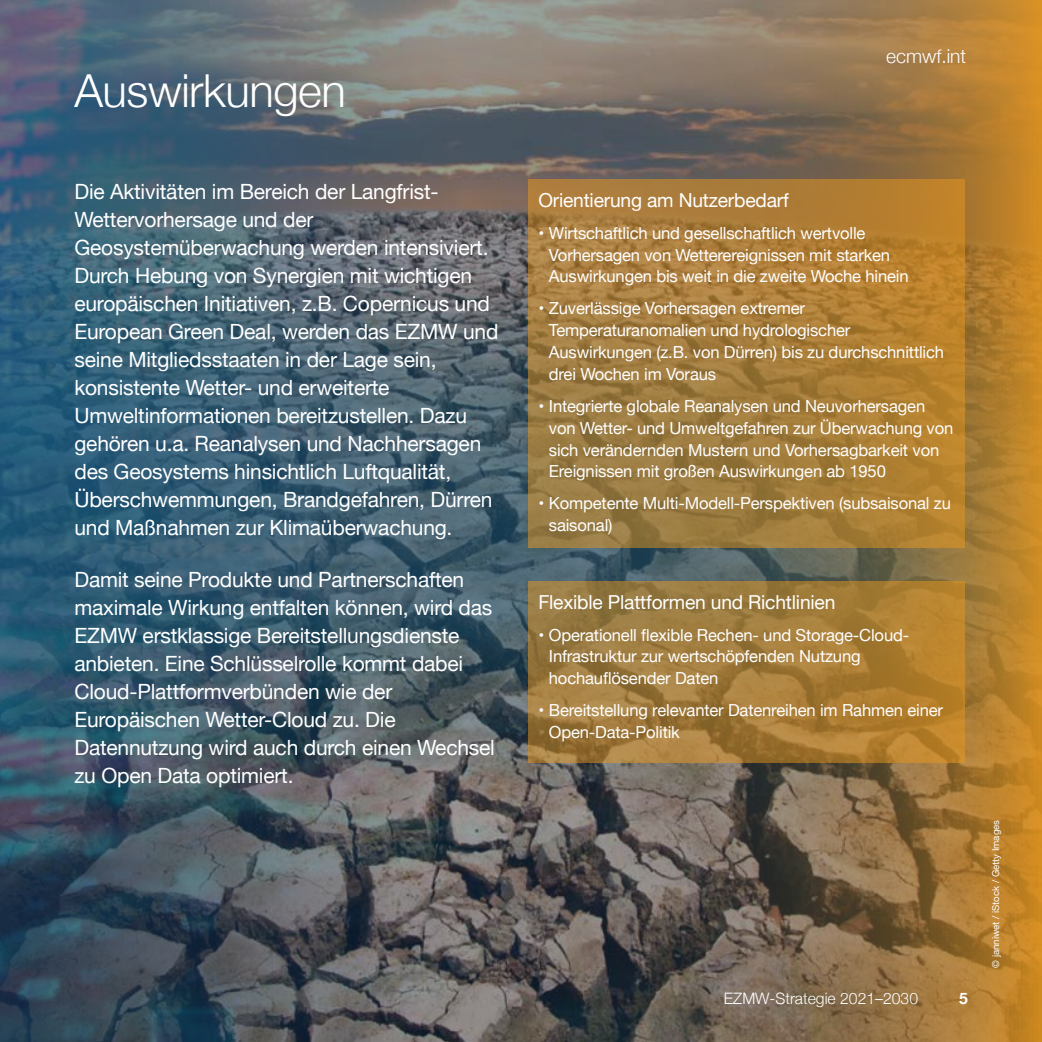
<style>
.page{position:relative;width:1042px;height:1042px;background:#fff}
.page>*{position:absolute;margin:0;border:0;box-sizing:border-box;transform-origin:0 0}
.t1{font:300 45.5px "Helvetica Neue";letter-spacing:-.01em;color:#fff}
.t2{font:21px/28px "Helvetica Neue";letter-spacing:-.01em;color:#fff}
.t3{font:19.25px "Helvetica Neue";letter-spacing:-.01em;color:#fff}
.t4{font:300 19.25px "Helvetica Neue";color:#fff}
.t5{font:16.62px/21.9px "Helvetica Neue";letter-spacing:-.01em;color:#fff}
.t6{font:300 15.75px "Helvetica Neue";color:#fff}
.t7{font:700 15.75px "Helvetica Neue";color:#fff}
.t8{font:9.62px "Helvetica Neue LT Std";color:#fff}
</style>
<div class="page">
<img style="left:0;top:0;width:74px;height:1042px">
<svg style="left:0;top:283px;width:74px;height:573px;background:#2d5a74"></svg>
<img style="left:74px;top:0;width:968px;height:1042px">
<svg style="left:528px;top:179px;width:437px;height:368px;background:#a77d39"></svg>
<svg style="left:528px;top:580px;width:437px;height:182px;background:#a37b39"></svg>
<h1 class="t1" style="left:74px;top:54px;width:273px">Auswirkungen</h1>
<p class="t2" style="left:74px;top:178px;width:425px">Die Aktivitäten im Bereich der Langfrist-Wettervorhersage und der Geosystemüberwachung werden intensiviert.<br>Durch Hebung von Synergien mit wichtigen europäischen Initiativen, z.B. Copernicus und European Green Deal, werden das EZMW und seine Mitgliedsstaaten in der Lage sein, konsistente Wetter- und erweiterte Umweltinformationen bereitzustellen. Dazu gehören u.a. Reanalysen und Nachhersagen des Geosystems hinsichtlich Luftqualität, Überschwemmungen, Brandgefahren, Dürren und Maßnahmen zur Klimaüberwachung.</p>
<p class="t2" style="left:74px;top:567px;width:422px">Damit seine Produkte und Partnerschaften maximale Wirkung entfalten können, wird das EZMW erstklassige Bereitstellungsdienste anbieten. Eine Schlüsselrolle kommt dabei Cloud-Plattformverbünden wie der Europäischen Wetter-Cloud zu. Die Datennutzung wird auch durch einen Wechsel zu Open Data optimiert.</p>
<p class="t4" style="left:886px;top:41px;width:82px">ecmwf.int</p>
<p class="t3" style="left:538px;top:186px;width:252px">Orientierung am Nutzerbedarf</p>
<p class="t5" style="left:549px;top:223px;width:361px;text-indent:-11px">• Wirtschaftlich und gesellschaftlich wertvolle<br>Vorhersagen von Wetterereignissen mit starken<br>Auswirkungen bis weit in die zweite Woche hinein</p>
<p class="t5" style="left:549px;top:298px;width:397px;text-indent:-11px">• Zuverlässige Vorhersagen extremer Temperaturanomalien und hydrologischer Auswirkungen (z.B. von Dürren) bis zu durchschnittlich drei Wochen im Voraus</p>
<p class="t5" style="left:549px;top:396px;width:406px;text-indent:-11px">• Integrierte globale Reanalysen und Neuvorhersagen von Wetter- und Umweltgefahren zur Überwachung von sich verändernden Mustern und Vorhersagbarkeit von Ereignissen mit großen Auswirkungen ab 1950</p>
<p class="t5" style="left:549px;top:493px;width:403px;text-indent:-11px">• Kompetente Multi-Modell-Perspektiven (subsaisonal zu saisonal)</p>
<p class="t3" style="left:538px;top:588px;width:299px">Flexible Plattformen und Richtlinien</p>
<p class="t5" style="left:549px;top:625px;width:362px;text-indent:-11px">• Operationell flexible Rechen- und Storage-Cloud-<br>Infrastruktur zur wertschöpfenden Nutzung hochauflösender Daten</p>
<p class="t5" style="left:549px;top:700px;width:396px;text-indent:-11px">• Bereitstellung relevanter Datenreihen im Rahmen einer<br>Open-Data-Politik</p>
<p class="t6" style="left:724px;top:985px;width:196px">EZMW-Strategie 2021–2030</p>
<p class="t7" style="left:959px;top:985px;width:10px">5</p>
<p class="t8" style="left:990px;top:967px;width:149px;rotate:-90deg">© janniwet / iStock / Getty Images</p>
</div>
